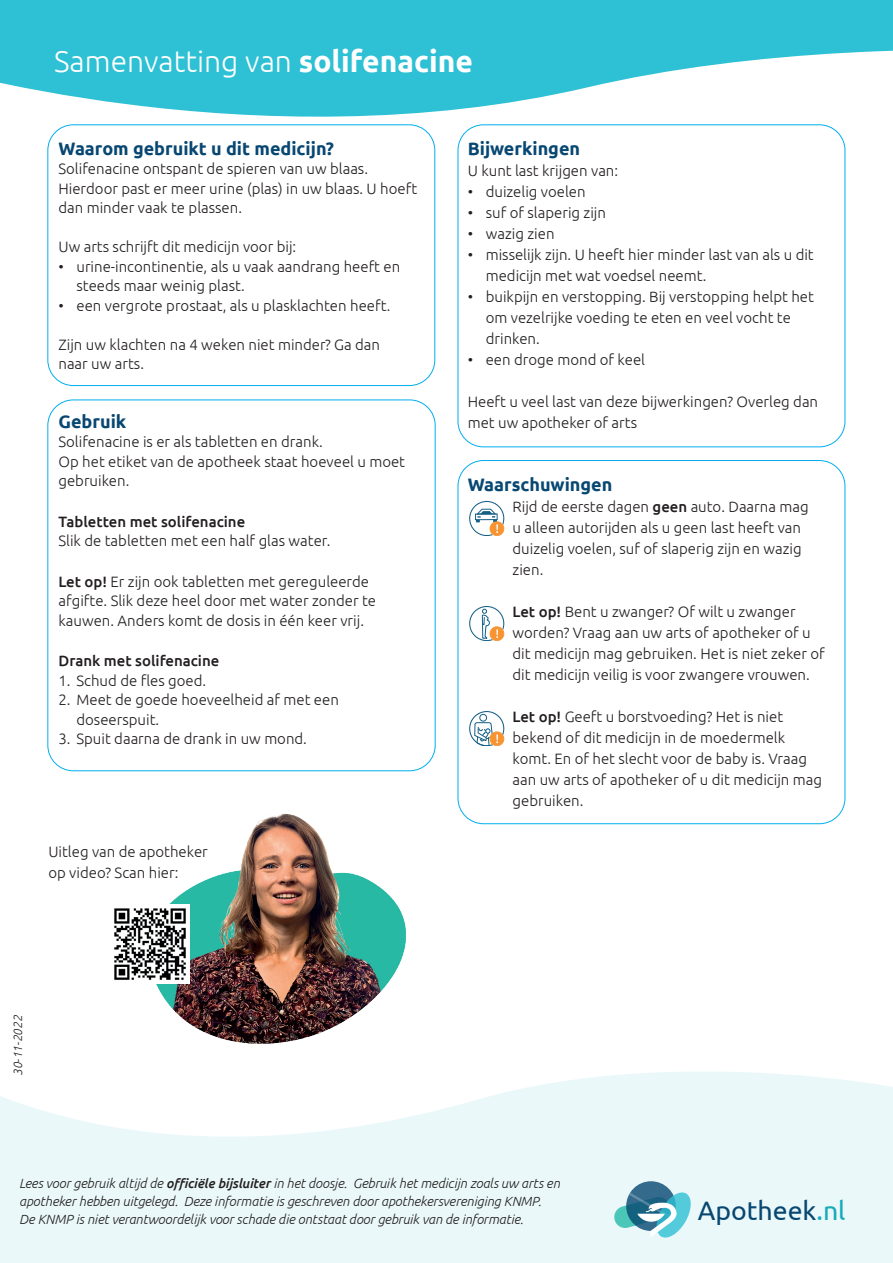
<style>
.page{position:relative;width:893px;height:1263px;background:#fff}
.page>*{position:absolute;margin:0;border:0;box-sizing:border-box;transform-origin:0 0}
.t1{font:300 30px "Ubuntu";color:#fff}
.t2{font:26.7px "Ubuntu";color:#074771}
.t3{font:700 18px "Ubuntu";color:#074772}
.t4{font:300 15px/21px "Ubuntu";color:#231f20}
.t5{font:500 15px "Ubuntu";color:#231f20}
.t6{font:italic 300 13.35px/18px "Ubuntu";letter-spacing:-.005em;color:#231f20}
.t7{font:italic 300 12px "Ubuntu";color:#231f20}
.s1{font-weight:700}
.s2{font-weight:500}
.s3{color:#17aab8}
</style>
<div class="page">
<svg style="left:0;top:1071px;width:893px;height:192px;fill:#eaf8fa"></svg>
<svg style="left:0;top:0;width:893px;height:165px;fill:#2ec0d4"></svg>
<svg style="left:626px;top:1181px;width:50px;height:50px"></svg>
<svg style="left:614px;top:1192px;width:77px;height:45px;background:#81becb"></svg>
<div style="left:458px;top:125px;width:387px;height:322px;background:#fff;border-radius:26px"></div>
<div style="left:458px;top:125px;width:387px;height:322px;border:1px solid #00aeef;border-radius:26px"></div>
<div style="left:48px;top:125px;width:387px;height:261px;background:#fff;border-radius:26px"></div>
<div style="left:48px;top:125px;width:387px;height:261px;border:1px solid #00aeef;border-radius:26px"></div>
<svg style="left:469px;top:501px;width:35px;height:35px"></svg>
<svg style="left:469px;top:711px;width:35px;height:35px"></svg>
<svg style="left:469px;top:606px;width:35px;height:35px"></svg>
<img style="left:132px;top:771px;width:281px;height:273px">
<img style="left:114px;top:904px;width:76px;height:80px">
<h1 class="t1" style="left:54px;top:43px;width:420px">Samenvatting van <span class="s1">solifenacine</span></h1>
<p class="t3" style="left:58px;top:137px;width:277px">Waarom gebruikt u dit medicijn?</p>
<p class="t4" style="left:58px;top:159px;width:360px;line-height:19.5px">Solifenacine ontspant de spieren van uw blaas.<br>Hierdoor past er meer urine (plas) in uw blaas. U hoeft dan minder vaak te plassen.</p>
<p class="t4" style="left:58px;top:236px;width:239px">Uw arts schrijft dit medicijn voor bij:</p>
<p class="t4" style="left:76px;top:256px;width:325px;line-height:19.5px;text-indent:-18px">• urine-incontinentie, als u vaak aandrang heeft en steeds maar weinig plast.</p>
<p class="t4" style="left:58px;top:294px;width:333px">• een vergrote prostaat, als u plasklachten heeft.</p>
<p class="t4" style="left:58px;top:334px;width:323px;line-height:19.5px">Zijn uw klachten na 4 weken niet minder? Ga dan naar uw arts.</p>
<p class="t3" style="left:58px;top:410px;width:69px">Gebruik</p>
<p class="t4" style="left:58px;top:432px;width:348px;line-height:19.5px">Solifenacine is er als tabletten en drank.<br>Op het etiket van de apotheek staat hoeveel u moet gebruiken.</p>
<p class="t5" style="left:58px;top:512px;width:188px">Tabletten met solifenacine</p>
<p class="t4" style="left:58px;top:530px;width:274px">Slik de tabletten met een half glas water.</p>
<p class="t4" style="left:58px;top:571px;width:319px;line-height:19.5px"><span class="s2">Let op!</span> Er zijn ook tabletten met gereguleerde afgifte. Slik deze heel door met water zonder te kauwen. Anders komt de dosis in één keer vrij.</p>
<p class="t5" style="left:58px;top:651px;width:162px">Drank met solifenacine</p>
<p class="t4" style="left:58px;top:669px;width:149px">1. Schud de fles goed.</p>
<p class="t4" style="left:76px;top:690px;width:264px;line-height:19.5px;text-indent:-18px">2. Meet de goede hoeveelheid af met een doseerspuit.</p>
<p class="t4" style="left:58px;top:728px;width:250px">3. Spuit daarna de drank in uw mond.</p>
<p class="t4" style="left:48px;top:840px;width:161px">Uitleg van de apotheker op video? Scan hier:</p>
<p class="t3" style="left:468px;top:138px;width:114px">Bijwerkingen</p>
<p class="t4" style="left:468px;top:160px;width:152px">U kunt last krijgen van:</p>
<p class="t4" style="left:468px;top:181px;width:119px">• duizelig voelen</p>
<p class="t4" style="left:468px;top:202px;width:140px">• suf of slaperig zijn</p>
<p class="t4" style="left:468px;top:223px;width:88px">• wazig zien</p>
<p class="t4" style="left:486px;top:244px;width:330px;text-indent:-18px">• misselijk zijn. U heeft hier minder last van als u dit medicijn met wat voedsel neemt.</p>
<p class="t4" style="left:486px;top:286px;width:330px;text-indent:-18px">• buikpijn en verstopping. Bij verstopping helpt het om vezelrijke voeding te eten en veel vocht te drinken.</p>
<p class="t4" style="left:468px;top:349px;width:179px">• een droge mond of keel</p>
<p class="t4" style="left:468px;top:391px;width:352px">Heeft u veel last van deze bijwerkingen? Overleg dan met uw apotheker of arts</p>
<p class="t3" style="left:468px;top:474px;width:146px">Waarschuwingen</p>
<p class="t4" style="left:513px;top:496px;width:298px">Rijd de eerste dagen <span class="s2">geen</span> auto. Daarna mag u alleen autorijden als u geen last heeft van duizelig voelen, suf of slaperig zijn en wazig zien.</p>
<p class="t4" style="left:513px;top:601px;width:314px"><span class="s2">Let op!</span> Bent u zwanger? Of wilt u zwanger worden? Vraag aan uw arts of apotheker of u dit medicijn mag gebruiken. Het is niet zeker of dit medicijn veilig is voor zwangere vrouwen.</p>
<p class="t4" style="left:513px;top:706px;width:311px"><span class="s2">Let op!</span> Geeft u borstvoeding? Het is niet bekend of dit medicijn in de moedermelk komt. En of het slecht voor de baby is. Vraag aan uw arts of apotheker of u dit medicijn mag gebruiken.</p>
<p class="t7" style="left:11px;top:1076px;width:63px;rotate:-90deg">30-11-2022</p>
<p class="t6" style="left:19px;top:1174px;width:542px">Lees voor gebruik altijd de <span class="s2">officiële bijsluiter</span> in het doosje. Gebruik het medicijn zoals uw arts en apotheker hebben uitgelegd. Deze informatie is geschreven door apothekersvereniging KNMP.<br>De KNMP is niet verantwoordelijk voor schade die ontstaat door gebruik van de informatie.</p>
<h2 class="t2" style="left:698px;top:1194px;width:149px">Apotheek<span class="s3">.nl</span></h2>
</div>
